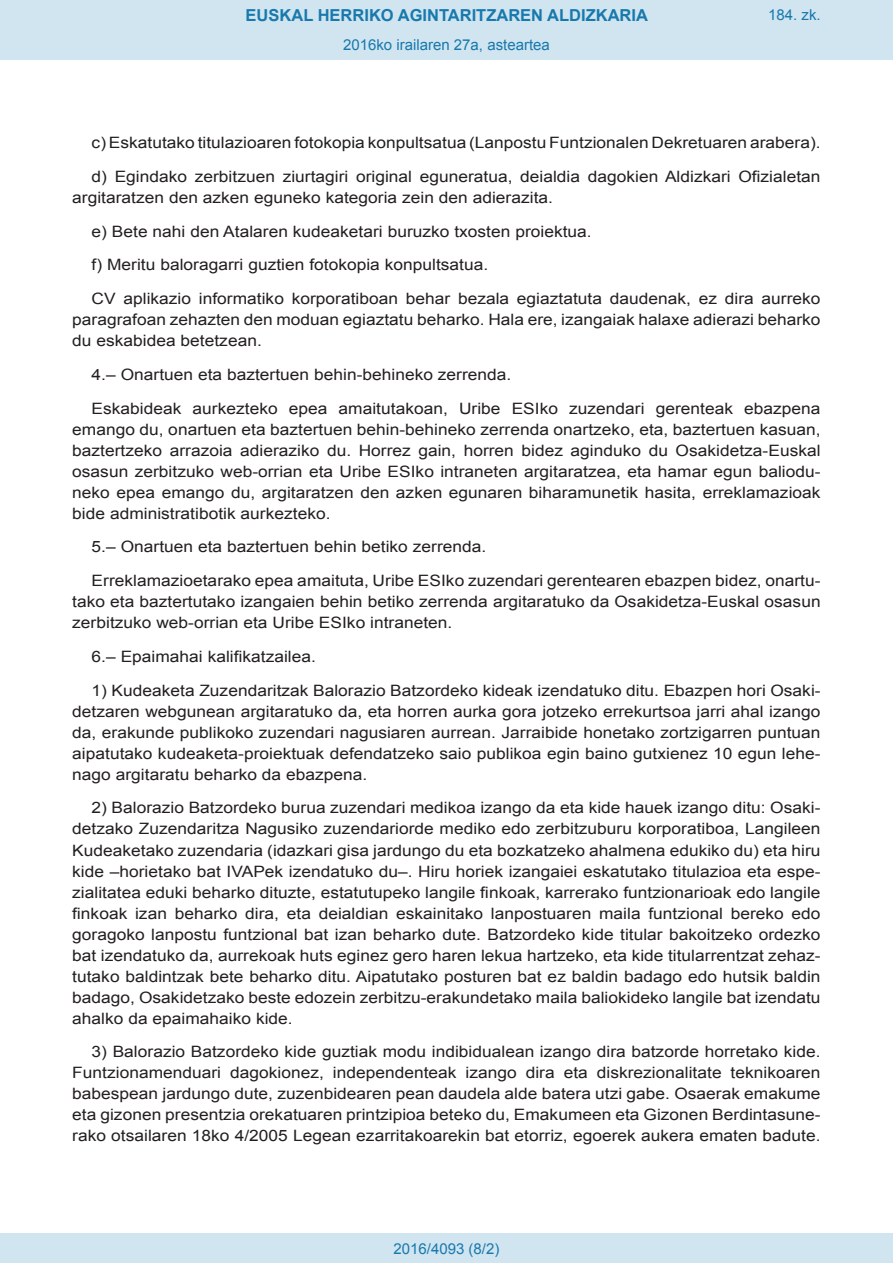
<style>
.page{position:relative;width:893px;height:1263px;background:#fff}
.page>*{position:absolute;margin:0;border:0;box-sizing:border-box;transform-origin:0 0}
.t1{font:700 16.5px "Arial";color:#1879ad}
.BOPVDetalle{font:15.6px/21px "Arial";color:#231f20;text-align:justify;scale:1.11 1}
.Paginacion_Centro{font:15px "Arial";color:#1879ad}
</style>
<div class="page">
<div style="left:0;top:0;width:893px;height:60px;background:#d0e5f0"></div>
<div style="left:0;top:1233px;width:893px;height:30px;background:#d0e5f0"></div>
<p class="t1" style="left:246px;top:4px;width:404px">EUSKAL HERRIKO AGINTARITZAREN ALDIZKARIA</p>
<p class="Paginacion_Centro" style="left:343px;top:35px;width:208px">2016ko irailaren 27a, asteartea</p>
<p class="Paginacion_Centro" style="left:768px;top:5px;width:54px">184. zk.</p>
<p class="BOPVDetalle" style="left:92px;top:132px;width:658px">c) Eskatutako titulazioaren fotokopia konpultsatua (Lanpostu Funtzionalen Dekretuaren arabera).</p>
<p class="BOPVDetalle" style="left:72px;top:166px;width:676px;text-indent:19px">d) Egindako zerbitzuen ziurtagiri original eguneratua, deialdia dagokien Aldizkari Ofizialetan argitaratzen den azken eguneko kategoria zein den adierazita.</p>
<p class="BOPVDetalle" style="left:92px;top:221px;width:452px">e) Bete nahi den Atalaren kudeaketari buruzko txosten proiektua.</p>
<p class="BOPVDetalle" style="left:92px;top:255px;width:359px">f) Meritu baloragarri guztien fotokopia konpultsatua.</p>
<p class="BOPVDetalle" style="left:72px;top:288px;width:676px;text-indent:19px">CV aplikazio informatiko korporatiboan behar bezala egiaztatuta daudenak, ez dira aurreko paragrafoan zehazten den moduan egiaztatu beharko. Hala ere, izangaiak halaxe adierazi beharko du eskabidea betetzean.</p>
<p class="BOPVDetalle" style="left:92px;top:364px;width:380px">4.– Onartuen eta baztertuen behin-behineko zerrenda.</p>
<p class="BOPVDetalle" style="left:72px;top:398px;width:676px;text-indent:19px">Eskabideak aurkezteko epea amaitutakoan, Uribe ESIko zuzendari gerenteak ebazpena emango du, onartuen eta baztertuen behin-behineko zerrenda onartzeko, eta, baztertuen kasuan, baztertzeko arrazoia adieraziko du. Horrez gain, horren bidez aginduko du Osakidetza-Euskal osasun zerbitzuko web-orrian eta Uribe ESIko intraneten argitaratzea, eta hamar egun baliodu&shy;neko epea emango du, argitaratzen den azken egunaren biharamunetik hasita, erreklamazioak bide administratibotik aurkezteko.</p>
<p class="BOPVDetalle" style="left:92px;top:537px;width:357px">5.– Onartuen eta baztertuen behin betiko zerrenda.</p>
<p class="BOPVDetalle" style="left:72px;top:570px;width:676px;text-indent:19px">Erreklamazioetarako epea amaituta, Uribe ESIko zuzendari gerentearen ebazpen bidez, onartu&shy;tako eta baztertutako izangaien behin betiko zerrenda argitaratuko da Osakidetza-Euskal osasun zerbitzuko web-orrian eta Uribe ESIko intraneten.</p>
<p class="BOPVDetalle" style="left:92px;top:646px;width:204px">6.– Epaimahai kalifikatzailea.</p>
<p class="BOPVDetalle" style="left:72px;top:680px;width:676px;text-indent:19px">1) Kudeaketa Zuzendaritzak Balorazio Batzordeko kideak izendatuko ditu. Ebazpen hori Osaki&shy;detzaren webgunean argitaratuko da, eta horren aurka gora jotzeko errekurtsoa jarri ahal izango da, erakunde publikoko zuzendari nagusiaren aurrean. Jarraibide honetako zortzigarren puntuan aipatutako kudeaketa-proiektuak defendatzeko saio publikoa egin baino gutxienez 10 egun lehe&shy;nago argitaratu beharko da ebazpena.</p>
<p class="BOPVDetalle" style="left:72px;top:798px;width:676px;text-indent:19px">2) Balorazio Batzordeko burua zuzendari medikoa izango da eta kide hauek izango ditu: Osaki&shy;detzako Zuzendaritza Nagusiko zuzendariorde mediko edo zerbitzuburu korporatiboa, Langileen Kudeaketako zuzendaria (idazkari gisa jardungo du eta bozkatzeko ahalmena edukiko du) eta hiru kide –horietako bat IVAPek izendatuko du–. Hiru horiek izangaiei eskatutako titulazioa eta espe&shy;zialitatea eduki beharko dituzte, estatutupeko langile finkoak, karrerako funtzionarioak edo langile finkoak izan beharko dira, eta deialdian eskainitako lanpostuaren maila funtzional bereko edo goragoko lanpostu funtzional bat izan beharko dute. Batzordeko kide titular bakoitzeko ordezko bat izendatuko da, aurrekoak huts eginez gero haren lekua hartzeko, eta kide titularrentzat zehaz&shy;tutako baldintzak bete beharko ditu. Aipatutako posturen bat ez baldin badago edo hutsik baldin badago, Osakidetzako beste edozein zerbitzu-erakundetako maila baliokideko langile bat izendatu ahalko da epaimahaiko kide.</p>
<p class="BOPVDetalle" style="left:72px;top:1041px;width:676px;text-indent:19px">3) Balorazio Batzordeko kide guztiak modu indibidualean izango dira batzorde horretako kide.<br>Funtzionamenduari dagokionez, independenteak izango dira eta diskrezionalitate teknikoaren babespean jardungo dute, zuzenbidearen pean daudela alde batera utzi gabe. Osaerak emakume eta gizonen presentzia orekatuaren printzipioa beteko du, Emakumeen eta Gizonen Berdintasune&shy;rako otsailaren 18ko 4/2005 Legean ezarritakoarekin bat etorriz, egoerek aukera ematen badute.</p>
<p class="Paginacion_Centro" style="left:393px;top:1238px;width:107px">2016/4093 (8/2)</p>
</div>
